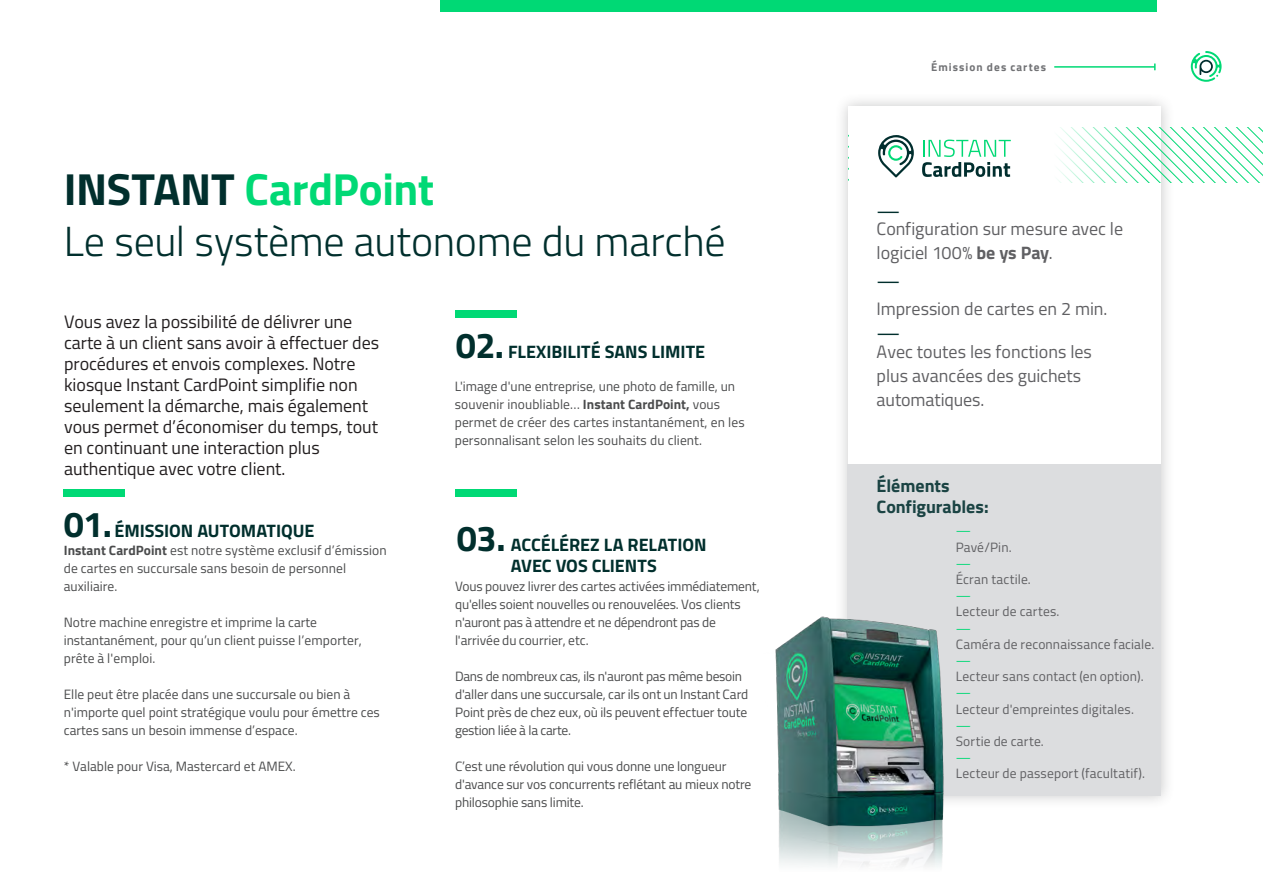
<style>
.page{position:relative;width:1263px;height:893px;background:#fff}
.page>*{position:absolute;margin:0;border:0;box-sizing:border-box;transform-origin:0 0}
.Headline-Body{font:700 45px "Titillium Web";letter-spacing:-.01em;color:#00d975}
.Headline-Body-2{font:300 42px "Titillium Web";letter-spacing:-.01em;color:#012f2d}
.Quotation_12{font:21px "Titillium Web";color:#012f2d}
.Quotation_12-2{font:18px/21px "Titillium Web";letter-spacing:-.005em;color:#231f20}
.Quotation_12-3{font:18px/24px "Titillium Web";letter-spacing:-.005em;color:#606063}
.Quotation_12-4{font:700 18px "Titillium Web";color:#012f2d}
.Body_Text_1{font:700 18px "Titillium Web";letter-spacing:-.005em;color:#012f2d}
.Quotation_12-5{font:700 18px "Titillium Web";letter-spacing:-.005em;color:#1a4343}
.Body_Text_1-2{font:13.5px/18px "Titillium Web";color:#4b4c4d}
.Body_Text_1-3{font:13.5px/18px "Titillium Web";color:#4b4c4d}
.Quotation_12-6{font:13.5px/16.2px "Titillium Web";letter-spacing:.015em;color:#606063}
.Quotation_12-7{font:13.5px/18px "Titillium Web";letter-spacing:.01em;color:#4b4c4d}
.Quotation_12-8{font:13.5px "Titillium Web";color:#00d975}
.t1{font:700 11.25px "Titillium Web";letter-spacing:.095em;color:#717275}
.s1{color:#012f2d}
.s2{font-size:36px}
.s3{font-weight:700}
.s4{font-style:inherit}
.s5{color:#00d975}
</style>
<div class="page">
<div style="left:834px;top:92px;width:341px;height:717px;background:#4b4c4d;opacity:.3"></div>
<div style="left:848px;top:106px;width:313px;height:689px;background:#fff"></div>
<div style="left:847px;top:464px;width:314px;height:331px;background:#dcdddf"></div>
<div style="left:64px;top:489px;width:61px;height:7px;background:#00d975"></div>
<div style="left:456px;top:310px;width:61px;height:7px;background:#00d975"></div>
<div style="left:456px;top:489px;width:61px;height:7px;background:#00d975"></div>
<img style="left:775px;top:608px;width:184px;height:259px">
<svg style="left:848px;top:128px;width:415px;height:55px"></svg>
<hr style="left:1054px;top:66px;width:101px;height:2px;background:#00d975">
<div style="left:440px;top:0;width:717px;height:12px;background:#00d975"></div>
<svg style="left:1191px;top:51px;width:30px;height:31px"></svg>
<p class="Headline-Body" style="left:64px;top:155px;width:372px"><span class="s1">INSTANT</span> CardPoint</p>
<p class="Headline-Body-2" style="left:64px;top:211px;width:663px">Le seul système autonome du marché</p>
<p class="Quotation_12-2" style="left:64px;top:310px;width:317px">Vous avez la possibilité de délivrer une carte à un client sans avoir à effectuer des procédures et envois complexes. Notre kiosque Instant CardPoint simplifie non seulement la démarche, mais également vous permet d’économiser du temps, tout en continuant une interaction plus authentique avec votre client.</p>
<p class="Body_Text_1" style="left:64px;top:517px;width:252px"><span class="s2">01.</span> ÉMISSION AUTOMATIQUE</p>
<p class="Body_Text_1-2" style="left:64px;top:541px;width:324px"><span class="s3">Instant CardPoint</span> est notre système exclusif d’émission de cartes en succursale sans besoin de personnel auxiliaire.</p>
<p class="Body_Text_1-2" style="left:64px;top:613px;width:300px">Notre machine enregistre et imprime la carte instantanément, pour qu’un client puisse l’emporter, prête à l'emploi.</p>
<p class="Body_Text_1-3" style="left:64px;top:685px;width:317px">Elle peut être placée dans une succursale ou bien à n'importe quel point stratégique voulu pour émettre ces cartes sans un besoin immense d’espace.</p>
<p class="Body_Text_1-2" style="left:64px;top:757px;width:233px">* Valable pour Visa, Mastercard et AMEX.</p>
<p class="Quotation_12-4" style="left:456px;top:338px;width:251px"><span class="s2">02.</span> FLEXIBILITÉ SANS LIMITE</p>
<p class="Quotation_12-7" style="left:455px;top:377px;width:291px">L'image d'une entreprise, <span class="s4">une</span> photo de famille, un souvenir inoubliable… <span class="s3">Instant CardPoint,</span> vous permet de créer des cartes instantanément, en les personnalisant selon les souhaits du client<span class="s4">.</span></p>
<p class="Quotation_12-4" style="left:457px;top:531px;width:251px"><span class="s2">03.</span> ACCÉLÉREZ LA RELATION</p>
<p class="Quotation_12-4" style="left:511px;top:552px;width:147px">AVEC VOS CLIENTS</p>
<p class="Body_Text_1-2" style="left:455px;top:577px;width:306px">Vous pouvez livrer des cartes activées immédiatement, qu'elles soient nouvelles ou renouvelées. Vos clients n'auront pas à attendre et ne dépendront pas de l'arrivée du courrier, etc.</p>
<p class="Body_Text_1-2" style="left:455px;top:667px;width:295px"><span class="s4">D</span>ans de nombreux cas, ils n'auront pas même besoin d'aller dans une succursale, car ils ont un Instant Card Point près de chez eux, où ils peuvent effectuer toute gestion liée à la carte.</p>
<p class="Body_Text_1-3" style="left:455px;top:757px;width:298px">C’est une révolution qui vous donne une longueur d'avance sur vos concurrents reflétant au mieux notre philosophie sans limite.</p>
<p class="t1" style="left:931px;top:59px;width:116px">Émission des cartes</p>
<p class="Quotation_12" style="left:877px;top:195px;width:25px">—</p>
<p class="Quotation_12-3" style="left:877px;top:216px;width:248px">Configuration sur mesure avec le logiciel 100% <span class="s3">be ys Pay</span>.</p>
<p class="Quotation_12" style="left:877px;top:266px;width:25px">—</p>
<p class="Quotation_12-3" style="left:877px;top:296px;width:232px">Impression de cartes en 2 min.</p>
<p class="Quotation_12" style="left:877px;top:318px;width:25px">—</p>
<p class="Quotation_12-3" style="left:877px;top:339px;width:217px">Avec toutes les fonctions <span class="s4">l</span>es <span class="s4">plus avancées des</span> guichets automatiques.</p>
<p class="Quotation_12-5" style="left:877px;top:472px;width:75px">Éléments</p>
<p class="Quotation_12-5" style="left:877px;top:493px;width:114px">Configurables:</p>
<p class="Quotation_12-8" style="left:956px;top:521px;width:17px">—</p>
<p class="Quotation_12-6" style="left:956px;top:538px;width:57px">Pavé/Pin. <span class="s5">—</span></p>
<p class="Quotation_12-6" style="left:956px;top:570px;width:77px">Écran tactile.</p>
<p class="Quotation_12-8" style="left:956px;top:586px;width:17px">—</p>
<p class="Quotation_12-6" style="left:956px;top:603px;width:105px">Lecteur de cartes.</p>
<p class="Quotation_12-8" style="left:956px;top:618px;width:17px">—</p>
<p class="Quotation_12-6" style="left:956px;top:635px;width:200px">Caméra de reconnaissance faciale.</p>
<p class="Quotation_12-8" style="left:956px;top:650px;width:17px">—</p>
<p class="Quotation_12-6" style="left:956px;top:668px;width:189px">Lecteur sans contact (en option).</p>
<p class="Quotation_12-8" style="left:956px;top:683px;width:17px">—</p>
<p class="Quotation_12-6" style="left:956px;top:700px;width:180px">Lecteur d'empreintes digitales.</p>
<p class="Quotation_12-8" style="left:956px;top:715px;width:17px">—</p>
<p class="Quotation_12-6" style="left:956px;top:732px;width:90px">Sortie de carte.</p>
<p class="Quotation_12-8" style="left:956px;top:748px;width:17px">—</p>
<p class="Quotation_12-6" style="left:956px;top:765px;width:191px">Lecteur de passeport (facultatif).</p>
</div>
